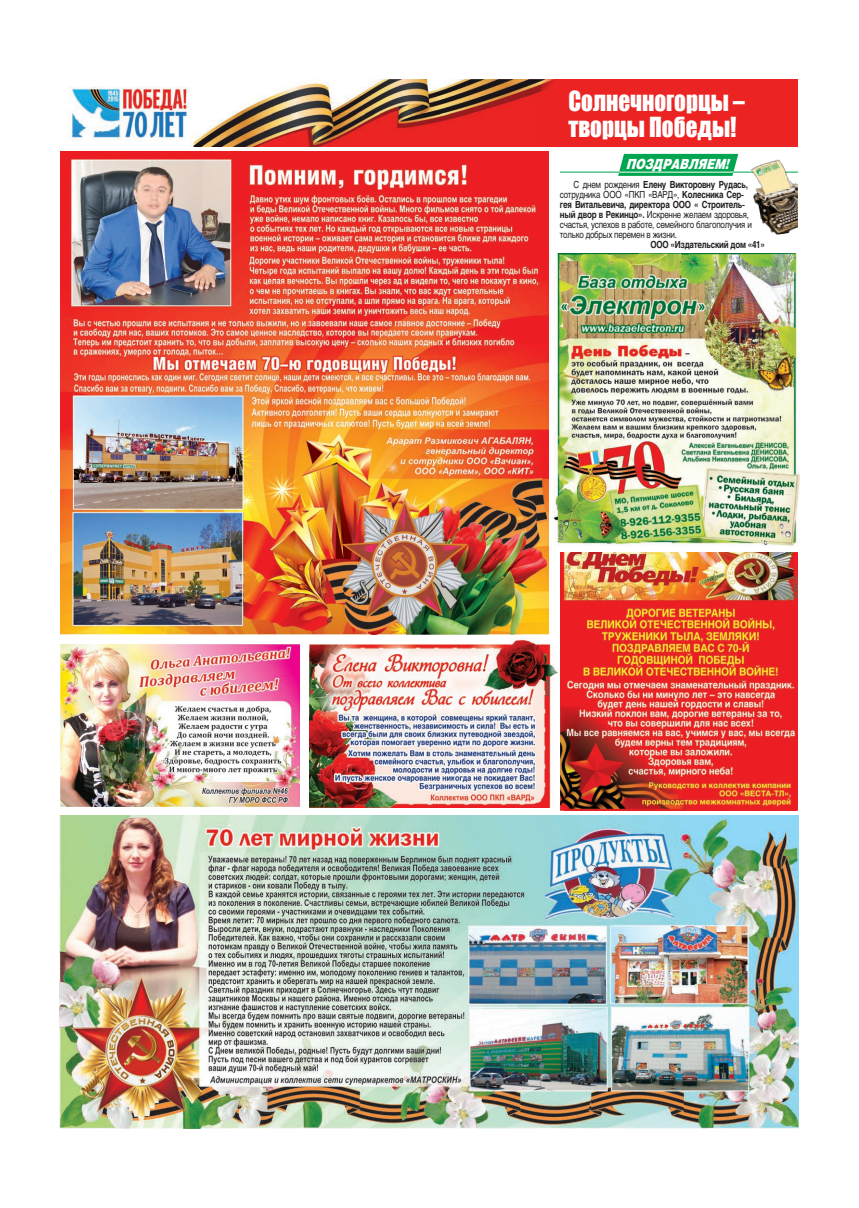
<style>
.page{position:relative;width:859px;height:1208px;background:#fff}
.page>*{position:absolute;margin:0;border:0;box-sizing:border-box;transform-origin:0 0}
.t1{font:25.4px/25.4px "Impact";color:#fff;scale:.91 1}
.t2{font:italic 900 14px "Helios";color:#fff;scale:.8 1}
.t3{font:9.7px/10px "Helios";letter-spacing:-.03em;color:#231f20;scale:.82 1}
.t4{font:700 9.7px "Helios";letter-spacing:-.03em;color:#231f20;scale:.82 1}
.s1{font-weight:700}
</style>
<div class="page">
<img style="left:309px;top:629px;width:250px;height:178px">
<img style="left:60px;top:644px;width:239px;height:163px">
<img style="left:561px;top:552px;width:236px;height:259px">
<hr style="left:560px;top:172px;width:238px;height:1px;background:#00a54f">
<div style="left:621px;top:154px;width:114px;height:22px;background:#00a54f"></div>
<hr style="left:619px;top:172px;width:114px;height:1px;background:#fff">
<img style="left:748px;top:159px;width:50px;height:76px">
<img style="left:554px;top:254px;width:246px;height:292px">
<img style="left:69px;top:79px;width:473px;height:67px">
<div style="left:542px;top:79px;width:256px;height:67px;background:#eb2423"></div>
<img style="left:60px;top:815px;width:738px;height:313px">
<img style="left:61px;top:152px;width:487px;height:482px">
<h1 class="t1" style="left:568px;top:88px;width:195px">Солнечногорцы – творцы Победы!</h1>
<h2 class="t2" style="left:626px;top:155px;width:136px">поздравляем!</h2>
<p class="t3" style="left:560px;top:179px;width:236px;text-indent:14px">С днем рождения <span class="s1">Елену Викторовну Рудась, </span>сотрудника ООО «ПКП «ВАРД», <span class="s1">Колесника Сер&shy;гея Витальевича, директора ООО « Строитель&shy;ный двор в Рекинцо».</span> Искренне желаем здоровья, счастья, успехов в работе, семейного благополучия и только добрых перемен в жизни.</p>
<p class="t4" style="left:650px;top:239px;width:141px">ООО «Издательский дом «41»</p>
</div>
